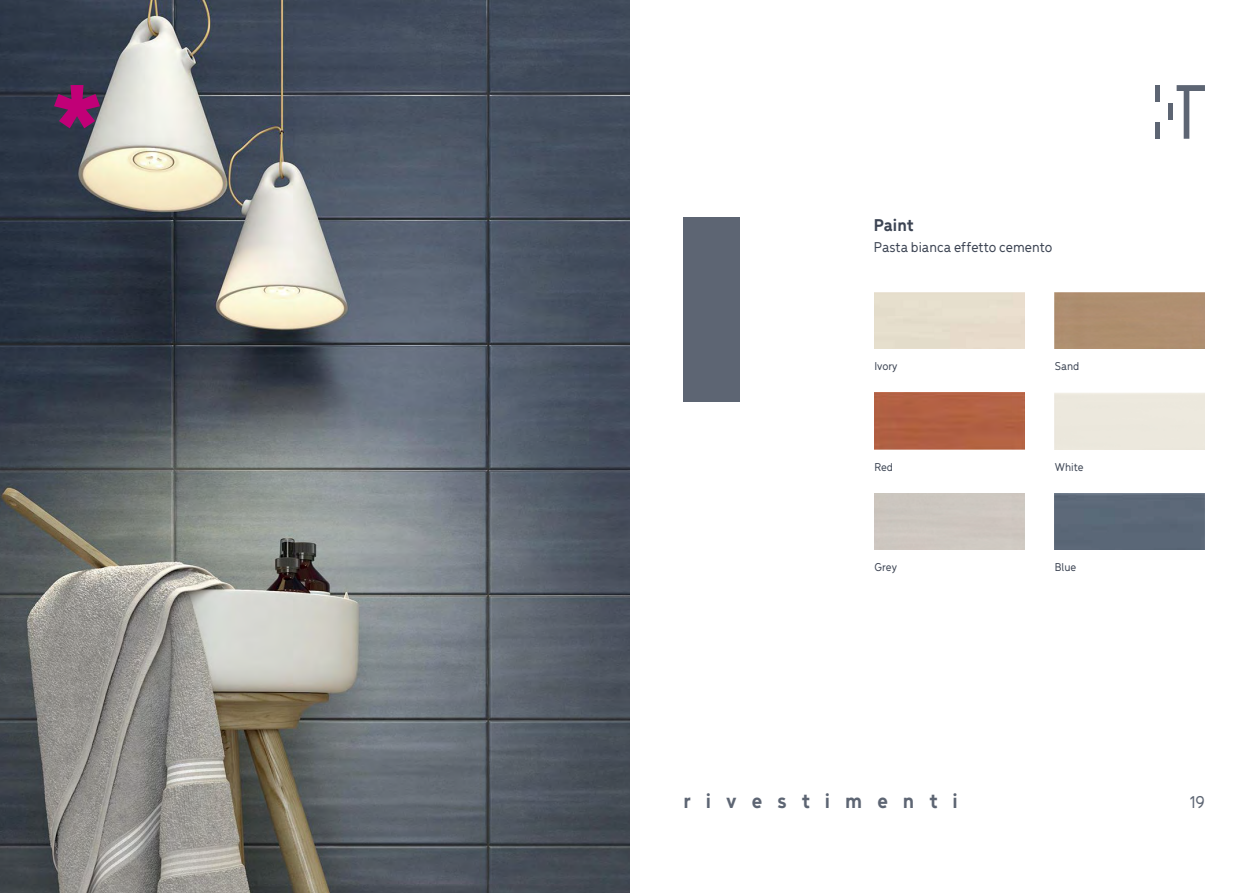
<style>
.page{position:relative;width:1259px;height:893px;background:#fff}
.page>*{position:absolute;margin:0;border:0;box-sizing:border-box;transform-origin:0 0}
.t1{font:700 21.6px "Menca";letter-spacing:.695em;color:#5d6573}
.t2{font:700 18px "Menca";color:#3c4453}
.t3{font:500 18px "Menca";color:#5d6573}
.t4{font:500 15px "Menca";color:#3c4453}
.t5{font:500 12px "Menca";color:#3c4453}
</style>
<div class="page">
<img style="left:0;top:0;width:629px;height:893px">
<div style="left:1054px;top:292px;width:151px;height:57px;background:#af8f70"></div>
<div style="left:874px;top:393px;width:150px;height:56px;background:#b26143"></div>
<div style="left:1054px;top:493px;width:151px;height:57px;background:#5a6777"></div>
<div style="left:683px;top:217px;width:57px;height:185px;background:#5d6573"></div>
<svg style="left:1176px;top:85px;width:29px;height:54px"></svg>
<div style="left:1154px;top:85px;width:5px;height:16px;background:#5d6573"></div>
<hr style="left:1168px;top:104px;width:4px;height:16px;background:#5d6573">
<div style="left:1154px;top:123px;width:5px;height:16px;background:#5d6573"></div>
<svg style="left:54px;top:85px;width:46px;height:43px"></svg>
<p class="t2" style="left:874px;top:212px;width:41px">Paint</p>
<p class="t4" style="left:874px;top:236px;width:180px">Pasta bianca effetto cemento</p>
<p class="t5" style="left:874px;top:358px;width:25px">Ivory</p>
<p class="t5" style="left:1054px;top:358px;width:26px">Sand</p>
<p class="t5" style="left:874px;top:459px;width:20px">Red</p>
<p class="t5" style="left:1054px;top:459px;width:30px">White</p>
<p class="t5" style="left:874px;top:559px;width:24px">Grey</p>
<p class="t5" style="left:1054px;top:559px;width:23px">Blue</p>
<h1 class="t1" style="left:683px;top:786px;width:276px">rivestimenti</h1>
<p class="t3" style="left:1189px;top:790px;width:17px">19</p>
</div>
